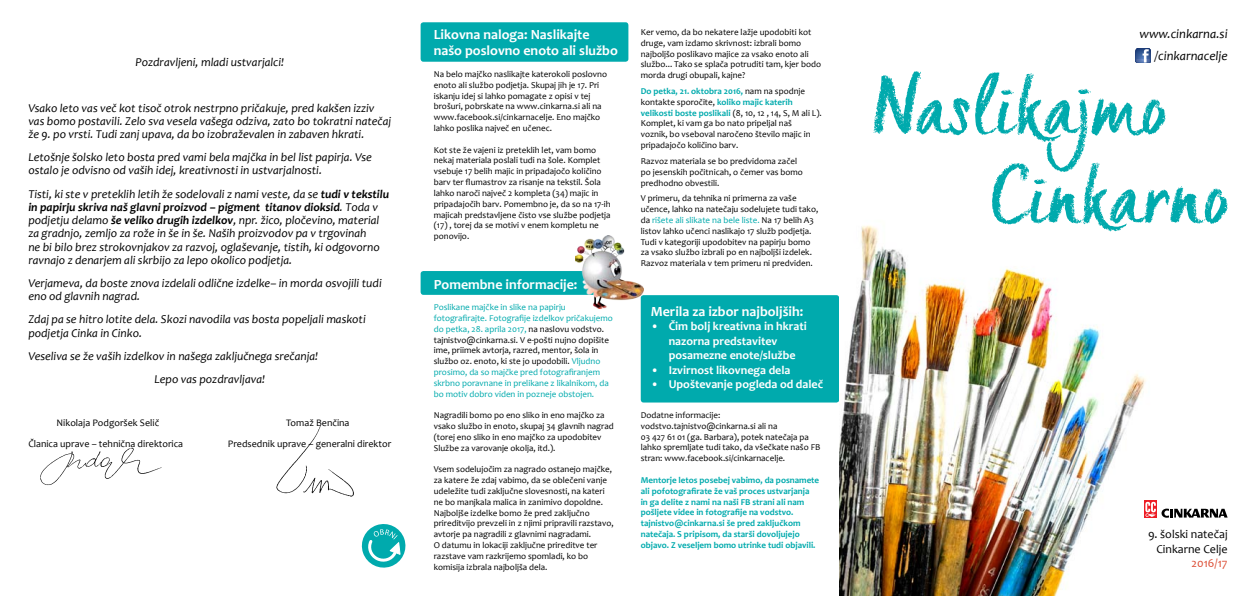
<style>
.page{position:relative;width:1256px;height:596px;background:#fff}
.page>*{position:absolute;margin:0;border:0;box-sizing:border-box;transform-origin:0 0}
.t1{font:700 14px/16.8px "Candara";color:#fff}
.t2{font:italic 13px/21.8px "Candara";color:#000;text-align:right}
.t3{font:italic 12px/13.2px "Candara";color:#000}
.t4{font:700 12px/14.4px "Candara";color:#fff}
.t5{font:12px/14.4px "Candara";color:#000;text-align:right}
.t6{font:12px "Candara";color:#dc4d34}
.t7{font:10px "Candara";color:#000}
.t8{font:9px/10.8px "Candara";color:#000}
.t9{font:9px/10.8px "Candara";color:#00aaad}
.t10{font:700 9px/10.8px "Candara";color:#00aaad}
.s1{font-weight:700}
.s2{color:#000}
.s3{font-weight:700;color:#00aaad}
.s4{color:#00aaad}
</style>
<div class="page">
<div style="left:421px;top:22px;width:207px;height:40px;background:#00aaad;border-radius:3px"></div>
<div style="left:641px;top:295px;width:198px;height:107px;background:#00aaad;border-radius:3px"></div>
<div style="left:421px;top:271px;width:187px;height:24px;background:#00aaad;border-radius:3px"></div>
<img style="left:839px;top:225px;width:328px;height:370px">
<img style="left:276px;top:425px;width:78px;height:72px">
<img style="left:40px;top:447px;width:122px;height:39px">
<div style="left:1144px;top:500px;width:12px;height:17px;background:#ed1c24"></div>
<svg style="left:1145px;top:501px;width:82px;height:16px"></svg>
<svg style="left:873px;top:71px;width:355px;height:160px"></svg>
<svg style="left:361px;top:524px;width:45px;height:44px"></svg>
<img style="left:575px;top:235px;width:68px;height:73px">
<svg style="left:1136px;top:48px;width:14px;height:15px"></svg>
<h3 class="t3" style="left:135px;top:55px;width:150px">Pozdravljeni, mladi ustvarjalci!</h3>
<h3 class="t3" style="left:28px;top:101px;width:364px">Vsako leto vas več kot tisoč otrok nestrpno pričakuje, pred kakšen izziv vas bomo postavili. Zelo sva vesela vašega odziva, zato bo tokratni natečaj že 9. po vrsti. Tudi zanj upava, da bo izobraževalen in zabaven hkrati.</h3>
<h3 class="t3" style="left:28px;top:150px;width:345px">Letošnje šolsko leto bosta pred vami bela majčka in bel list papirja. Vse ostalo je odvisno od vaših idej, kreativnosti in ustvarjalnosti.</h3>
<p class="t3" style="left:28px;top:187px;width:362px">Tisti, ki ste v preteklih letih že sodelovali z nami veste, da se <span class="s1">tudi v tekstilu in papirju skriva naš glavni proizvod – pigment titanov dioksid</span>. Toda v podjetju delamo <span class="s1">še veliko drugih izdelkov</span>, npr. žico, pločevino, material za gradnjo, zemljo za rože in še in še. Naših proizvodov pa v trgovinah<br>ne bi bilo brez strokovnjakov za razvoj, oglaševanje, tistih, ki odgovorno ravnajo z denarjem ali skrbijo za lepo okolico podjetja.</p>
<h3 class="t3" style="left:28px;top:276px;width:355px">Verjameva, da boste znova izdelali odlične izdelke– in morda osvojili tudi eno od glavnih nagrad.</h3>
<h3 class="t3" style="left:28px;top:312px;width:339px">Zdaj pa se hitro lotite dela. Skozi navodila vas bosta popeljali maskoti podjetja Cinka in Cinko.</h3>
<h3 class="t3" style="left:154px;top:344px;width:165px;line-height:23.2px;text-indent:-126px">Veseliva se že vaših izdelkov in našega zaključnega srečanja!<br>Lepo vas pozdravljava!</h3>
<p class="t7" style="left:57px;top:416px;width:104px">Nikolaja Podgoršek Selič</p>
<p class="t7" style="left:286px;top:416px;width:65px">Tomaž Benčina</p>
<p class="t7" style="left:28px;top:437px;width:156px">Članica uprave – tehnična direktorica</p>
<p class="t7" style="left:228px;top:437px;width:165px">Predsednik uprave – generalni direktor</p>
<h1 class="t1" style="left:434px;top:25px;width:186px">Likovna naloga: Naslikajte našo poslovno enoto ali službo</h1>
<p class="t8" style="left:434px;top:68px;width:175px">Na belo majčko naslikajte katerokoli poslovno enoto ali službo podjetja. Skupaj jih je 17. Pri iskanju idej si lahko pomagate z opisi v tej brošuri, pobrskate na www.cinkarna.si ali na www.facebook.si/cinkarnacelje. Eno majčko lahko poslika največ en učenec.</p>
<p class="t8" style="left:434px;top:144px;width:178px">Kot ste že vajeni iz preteklih let, vam bomo nekaj materiala poslali tudi na šole. Komplet vsebuje 17 belih majic in pripadajočo količino barv ter flumastrov za risanje na tekstil. Šola lahko naroči največ 2 kompleta (34) majic in pripadajočih barv. Pomembno je, da so na 17-ih majicah predstavljene čisto vse službe podjetja (17) , torej da se motivi v enem kompletu ne ponovijo.</p>
<h1 class="t1" style="left:434px;top:275px;width:145px">Pomembne informacije:</h1>
<p class="t9" style="left:434px;top:301px;width:181px">Poslikane majčke in slike na papirju fotografirajte. Fotografije izdelkov pričakujemo do petka, 28. aprila 2017, <span class="s2">na naslovu vodstvo. tajnistvo@cinkarna.si. V e-pošti nujno dopišite ime, priimek avtorja, razred, mentor, šola in službo oz. enoto, ki ste jo upodobili.</span> Vljudno prosimo, da so majčke pred fotografiranjem skrbno poravnane in prelikane z likalnikom, da bo motiv dobro viden in pozneje obstojen.</p>
<p class="t8" style="left:434px;top:409px;width:181px">Nagradili bomo po eno sliko in eno majčko za vsako službo in enoto, skupaj 34 glavnih nagrad (torej eno sliko in eno majčko za upodobitev Službe za varovanje okolja, itd.).</p>
<p class="t8" style="left:434px;top:463px;width:181px">Vsem sodelujočim za nagrado ostanejo majčke, za katere že zdaj vabimo, da se oblečeni vanje udeležite tudi zaključne slovesnosti, na kateri ne bo manjkala malica in zanimivo dopoldne.<br>Najboljše izdelke bomo že pred zaključno prireditvijo prevzeli in z njimi pripravili razstavo, avtorje pa nagradili z glavnimi nagradami.<br>O datumu in lokaciji zaključne prireditve ter razstave vam razkrijemo spomladi, ko bo komisija izbrala najboljša dela.</p>
<p class="t8" style="left:641px;top:26px;width:182px">Ker vemo, da bo nekatere lažje upodobiti kot druge, vam izdamo skrivnost: izbrali bomo najboljšo poslikavo majice za vsako enoto ali službo... Tako se splača potruditi tam, kjer bodo morda drugi obupali, kajne?</p>
<p class="t8" style="left:641px;top:85px;width:182px"><span class="s3">Do petka, 21. oktobra 2016,</span> nam na spodnje kontakte sporočite, <span class="s3">koliko majic katerih velikosti boste poslikali</span> (8, 10, 12 , 14, S, M ali L).<br>Komplet, ki vam ga bo nato pripeljal naš<br>voznik, bo vseboval naročeno število majic in pripadajočo količino barv.</p>
<p class="t8" style="left:641px;top:155px;width:164px">Razvoz materiala se bo predvidoma začel po jesenskih počitnicah, o čemer vas bomo predhodno obvestili.</p>
<p class="t8" style="left:641px;top:193px;width:179px">V primeru, da tehnika ni primerna za vaše učence, lahko na natečaju sodelujete tudi tako, da <span class="s4">rišete ali slikate na bele liste.</span> Na 17 belih A3 listov lahko učenci naslikajo 17 služb podjetja.<br>Tudi v kategoriji upodobitev na papirju bomo za vsako službo izbrali po en najboljši izdelek.<br>Razvoz materiala v tem primeru ni predviden.</p>
<h1 class="t1" style="left:651px;top:302px;width:154px">Merila za izbor najboljših:</h1>
<h3 class="t4" style="left:669px;top:319px;width:140px;text-indent:-18px">• Čim bolj kreativna in hkrati nazorna predstavitev posamezne enote/službe</h3>
<h3 class="t4" style="left:651px;top:362px;width:141px">• Izvirnost likovnega dela</h3>
<h3 class="t4" style="left:651px;top:376px;width:174px">• Upoštevanje pogleda od daleč</h3>
<p class="t8" style="left:641px;top:409px;width:181px">Dodatne informacije: vodstvo.tajnistvo@cinkarna.si ali na<br>03 427 61 01 (ga. Barbara), potek natečaja pa lahko spremljate tudi tako, da všečkate našo FB stran: www.facebook.si/cinkarnacelje.</p>
<p class="t10" style="left:641px;top:474px;width:180px">Mentorje letos posebej vabimo, da posnamete ali pofotografirate že vaš proces ustvarjanja<br>in ga delite z nami na naši FB strani ali nam pošljete videe in fotografije na vodstvo. tajnistvo@cinkarna.si še pred zaključkom natečaja. S pripisom, da starši dovoljujejo objavo. Z veseljem bomo utrinke tudi objavili.</p>
<h2 class="t2" style="left:1139px;top:23px;width:90px">www.cinkarna.si /cinkarnacelje</h2>
<h3 class="t5" style="left:1148px;top:527px;width:81px">9. šolski natečaj<br>Cinkarne Celje</h3>
<h3 class="t6" style="left:1191px;top:555px;width:38px">2016/17</h3>
</div>
